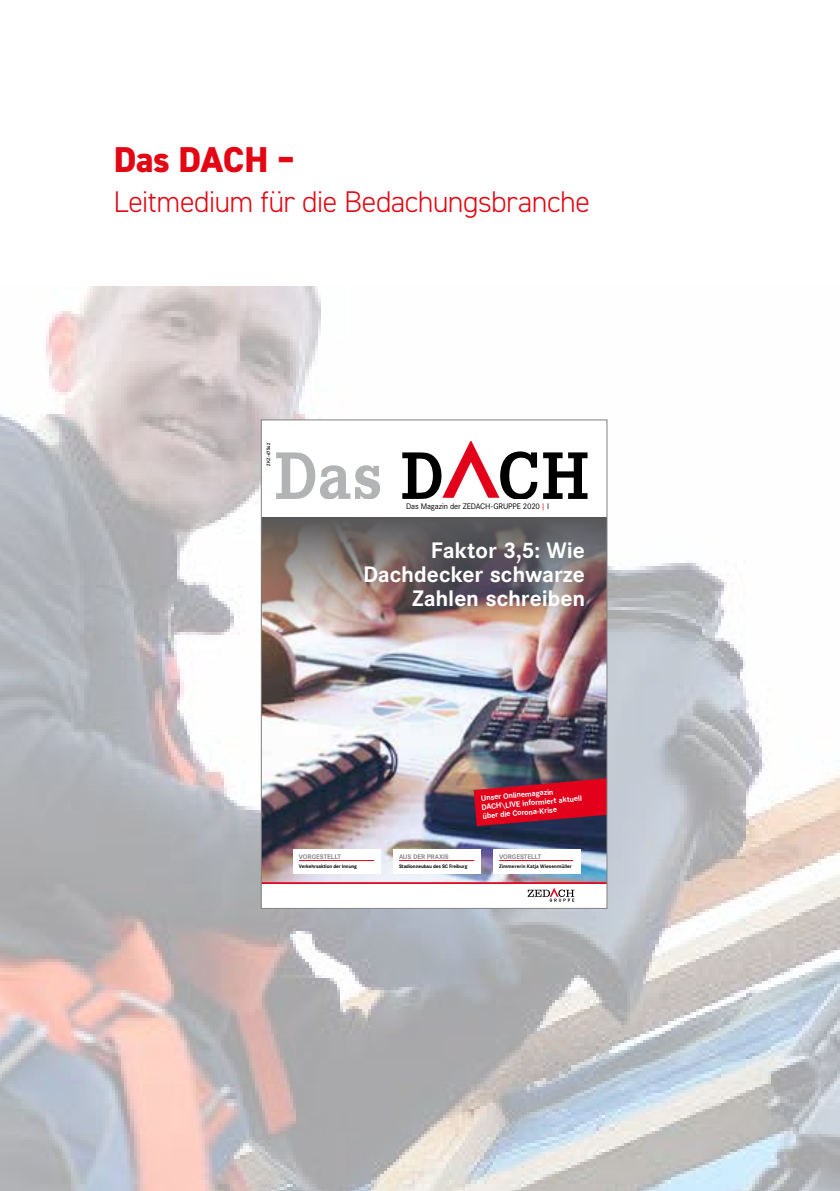
<style>
.page{position:relative;width:840px;height:1191px;background:#fff}
.page>*{position:absolute;margin:0;border:0;box-sizing:border-box;transform-origin:0 0}
.t1{font:800 36px "DIN2014";letter-spacing:-.01em;color:#e30613}
.t2{font:300 30px "DIN2014";letter-spacing:-.02em;color:#e30613}
.t3{font:700 23.4px/24px "Corporate S Pro";letter-spacing:-.005em;color:#fff;text-align:right}
.t4{font:8.4px "Corporate S Pro";letter-spacing:-.015em;color:#000}
.t5{font:700 8.2px/9px "Corporate S Pro";color:#fff}
.t6{font:700 7px "Corporate S Pro";letter-spacing:-.01em;color:#87888a}
.t7{font:700 5.2px "Corporate S Pro";letter-spacing:-.02em;color:#000}
.t8{font:700 5.2px "Corporate S Pro";letter-spacing:.005em;color:#000}
.t9{font:4.6px "DIN Mittelschrift";letter-spacing:.05em;color:#000}
.s1{color:#e2001a}
</style>
<div class="page">
<img style="left:0;top:286px;width:839px;height:905px">
<div style="left:261px;top:420px;width:345px;height:488px;background:#fff"></div>
<img style="left:263px;top:624px;width:342px;height:258px">
<div style="left:293px;top:849px;width:87px;height:25px;background:#fff"></div>
<hr style="left:299px;top:860px;width:75px;height:1px;background:#e2001a">
<div style="left:393px;top:849px;width:87px;height:25px;background:#fff"></div>
<hr style="left:399px;top:860px;width:75px;height:1px;background:#e2001a">
<div style="left:493px;top:849px;width:87px;height:25px;background:#fff"></div>
<hr style="left:499px;top:860px;width:73px;height:1px;background:#e2001a">
<img style="left:263px;top:517px;width:342px;height:107px">
<svg style="left:473px;top:778px;width:132px;height:48px"></svg>
<svg style="left:527px;top:888px;width:47px;height:13px"></svg>
<svg style="left:543px;top:452px;width:44px;height:47px"></svg>
<svg style="left:276px;top:452px;width:104px;height:47px"></svg>
<svg style="left:402px;top:441px;width:135px;height:58px"></svg>
<hr style="left:261px;top:882px;width:345px;height:2px;background:#e2001a">
<h1 class="t1" style="left:114px;top:135px;width:183px">Das DACH –</h1>
<h2 class="t2" style="left:113px;top:183px;width:477px">Leitmedium für die Bedachungsbranche</h2>
<p class="t9" style="left:266px;top:466px;width:24px;rotate:-90deg">ZKZ-67542</p>
<p class="t4" style="left:406px;top:500px;width:145px">Das Magazin der ZEDACH-GRUPPE 2020 <span class="s1">|</span> I</p>
<h3 class="t3" style="left:363px;top:536px;width:223px">Faktor 3,5: Wie<br>Dachdecker schwarze<br>Zahlen schreiben</h3>
<p class="t6" style="left:299px;top:851px;width:44px">VORGESTELLT</p>
<p class="t7" style="left:299px;top:862px;width:60px">Verkehrsaktion der Innung</p>
<p class="t5" style="left:480px;top:792px;width:102px;rotate:-5deg">Unser Onlinemagazin<br>DACH\LIVE informiert aktuell über die Corona-Krise</p>
<p class="t6" style="left:399px;top:851px;width:51px">AUS DER PRAXIS</p>
<p class="t7" style="left:399px;top:862px;width:70px">Stadionneubau des SC Freiburg</p>
<p class="t6" style="left:499px;top:851px;width:44px">VORGESTELLT</p>
<p class="t8" style="left:499px;top:862px;width:74px">Zimmererin Katja Wiesenmüller</p>
</div>
